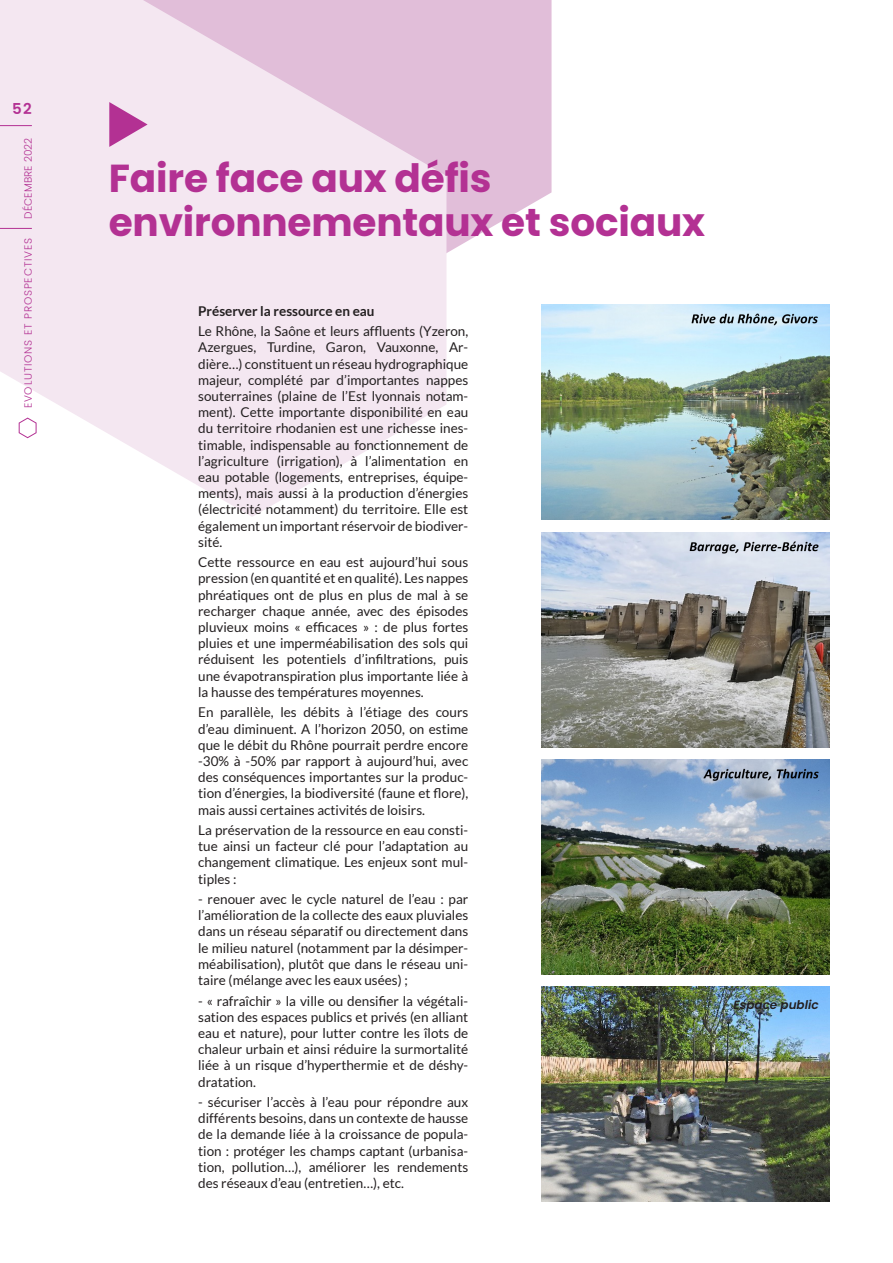
<style>
.page{position:relative;width:893px;height:1263px;background:#fff}
.page>*{position:absolute;margin:0;border:0;box-sizing:border-box;transform-origin:0 0}
.t1{font:700 39px/43.5px "Poppins";letter-spacing:-.005em;color:#b33193}
.t2{font:600 15px "Poppins";color:#b33193}
.t3{font:13.5px/16.2px "Lato";color:#231f20;text-align:justify}
.t4{font:700 13.5px "Lato";color:#231f20}
.NOTE_BAS_DE_PAGE_AVE{font:italic 600 12px "Poppins";color:#231f20}
.t5{font:300 10.5px "Poppins";letter-spacing:.08em;color:#b33193}
.t6{font:300 10.5px "Poppins";letter-spacing:.01em;color:#b33193}
</style>
<div class="page">
<svg style="left:446px;top:0;width:106px;height:305px;fill:#e1bed9"></svg>
<svg style="left:0;top:0;width:446px;height:517px;background:#f3e5ef"></svg>
<svg style="left:109px;top:102px;width:39px;height:45px;background:#d48dc2"></svg>
<img style="left:542px;top:305px;width:287px;height:215px">
<img style="left:542px;top:532px;width:287px;height:215px">
<img style="left:542px;top:759px;width:287px;height:215px">
<img style="left:542px;top:986px;width:287px;height:215px">
<svg style="left:18px;top:417px;width:19px;height:21px"></svg>
<hr style="left:0;top:228px;width:32px;height:1px;background:#b33193">
<hr style="left:0;top:125px;width:32px;height:1px;background:#b33193">
<p class="t2" style="left:12px;top:100px;width:21px">52</p>
<p class="t6" style="left:22px;top:219px;width:83px;rotate:-90deg">DÉCEMBRE 2022</p>
<p class="t5" style="left:22px;top:408px;width:172px;rotate:-90deg">EVOLUTIONS ET PROSPECTIVES</p>
<p class="t1" style="left:109px;top:157px;width:598px">Faire face aux défis environnementaux et sociaux</p>
<p class="t4" style="left:198px;top:303px;width:178px">Préserver la ressource en eau</p>
<p class="t3" style="left:198px;top:323px;width:272px">Le Rhône, la Saône et leurs affluents (Yzeron, Azergues, Turdine, Garon, Vauxonne, Ar&shy;dière…) constituent un réseau hydrographique majeur, complété par d’importantes nappes souterraines (plaine de l’Est lyonnais notam&shy;ment). Cette importante disponibilité en eau du territoire rhodanien est une richesse ines&shy;timable, indispensable au fonctionnement de l’agriculture (irrigation), à l’alimentation en eau potable (logements, entreprises, équipe&shy;ments), mais aussi à la production d’énergies (électricité notamment) du territoire. Elle est également un important réservoir de biodiver&shy;sité.</p>
<p class="t3" style="left:198px;top:554px;width:272px">Cette ressource en eau est aujourd’hui sous pression (en quantité et en qualité). Les nappes phréatiques ont de plus en plus de mal à se recharger chaque année, avec des épisodes pluvieux moins « efficaces » : de plus fortes pluies et une imperméabilisation des sols qui réduisent les potentiels d’infiltrations, puis une évapotranspiration plus importante liée à la hausse des températures moyennes.</p>
<p class="t3" style="left:198px;top:704px;width:272px">En parallèle, les débits à l’étiage des cours d’eau diminuent. A l’horizon 2050, on estime que le débit du Rhône pourrait perdre encore -30% à -50% par rapport à aujourd’hui, avec des conséquences importantes sur la produc&shy;tion d’énergies, la biodiversité (faune et flore), mais aussi certaines activités de loisirs.</p>
<p class="t3" style="left:198px;top:822px;width:272px">La préservation de la ressource en eau consti&shy;tue ainsi un facteur clé pour l’adaptation au changement climatique. Les enjeux sont mul&shy;tiples :</p>
<p class="t3" style="left:198px;top:891px;width:272px">- renouer avec le cycle naturel de l’eau : par l’amélioration de la collecte des eaux pluviales dans un réseau séparatif ou directement dans le milieu naturel (notamment par la désimper&shy;méabilisation), plutôt que dans le réseau uni&shy;taire (mélange avec les eaux usées) ;</p>
<p class="t3" style="left:198px;top:992px;width:272px">- « rafraîchir » la ville ou densifier la végétali&shy;sation des espaces publics et privés (en alliant eau et nature), pour lutter contre les îlots de chaleur urbain et ainsi réduire la surmortalité liée à un risque d’hyperthermie et de déshy&shy;dratation.</p>
<p class="t3" style="left:198px;top:1094px;width:272px">- sécuriser l’accès à l’eau pour répondre aux différents besoins, dans un contexte de hausse de la demande liée à la croissance de popula&shy;tion : protéger les champs captant (urbanisa&shy;tion, pollution…), améliorer les rendements des réseaux d’eau (entretien…), etc.</p>
<p class="NOTE_BAS_DE_PAGE_AVE" style="left:733px;top:998px;width:87px">Espace public</p>
</div>
